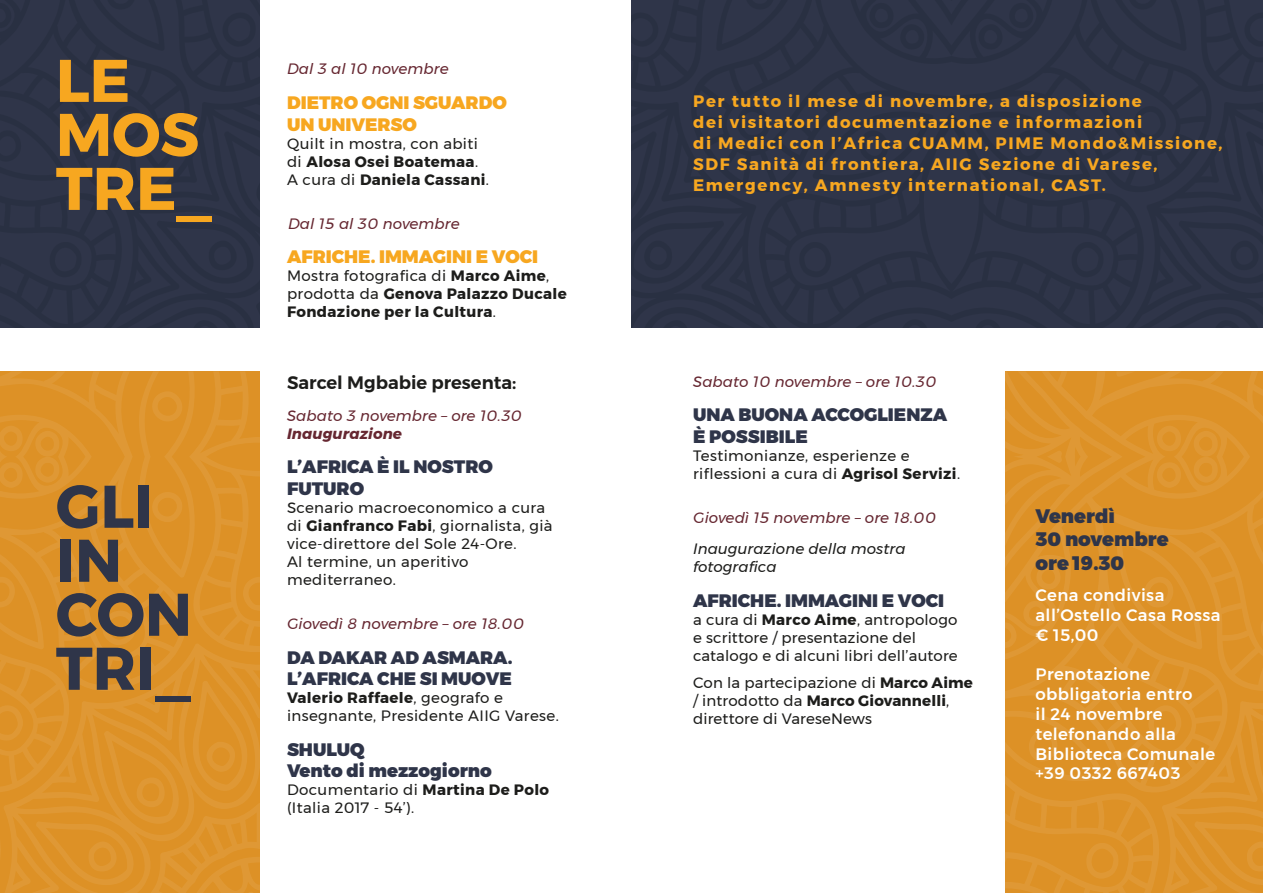
<style>
.page{position:relative;width:1263px;height:893px;background:#fff}
.page>*{position:absolute;margin:0;border:0;box-sizing:border-box;transform-origin:0 0}
.t1{font:700 60px/54px "Montserrat";color:#2f3549}
.t2{font:700 60px/54px "Montserrat";color:#f7a720}
.t3{font:900 19.5px/23.4px "Montserrat";color:#2f3549}
.t4{font:900 18px/21.6px "Montserrat";color:#2f3549}
.t5{font:900 18px/21.6px "Montserrat";color:#f7a720}
.t6{font:600 18px "Montserrat";color:#1d1d1b}
.t7{font:700 16.5px/21px "Montserrat";letter-spacing:.1em;color:#f7a720}
.t8{font:500 16.5px/19.8px "Montserrat";letter-spacing:.025em;color:#fff}
.t9{font:15px/18px "Montserrat";letter-spacing:.025em;color:#1d1d1b}
.t10{font:italic 15px "Montserrat";letter-spacing:.005em;color:#662731}
.t11{font:700 15px/18px "Montserrat";letter-spacing:.025em;color:#1d1d1b}
.t12{font:italic 15px/18px "Montserrat";letter-spacing:.005em;color:#1d1d1b}
.t13{font:italic 700 15px "Montserrat";letter-spacing:.005em;color:#662731}
.s1{font-weight:700}
.s2{font-weight:400}
</style>
<div class="page">
<svg style="left:0;top:652px;width:260px;height:241px;background:#dd932b"></svg>
<svg style="left:36px;top:681px;width:224px;height:212px;background:#dd932b"></svg>
<svg style="left:187px;top:372px;width:73px;height:280px;background:#dd932a"></svg>
<svg style="left:0;top:372px;width:187px;height:420px;background:#dd932a"></svg>
<svg style="left:1005px;top:792px;width:258px;height:101px;background:#dd932b"></svg>
<svg style="left:1005px;top:372px;width:258px;height:420px;background:#dd932a"></svg>
<div style="left:631px;top:0;width:632px;height:327px;background:#2f3549"></div>
<div style="left:0;top:196px;width:260px;height:131px;background:#2f3549"></div>
<div style="left:0;top:0;width:260px;height:196px;background:#2f3549"></div>
<h1 class="t2" style="left:56px;top:54px;width:157px">LE<br>MOS<br>TRE_</h1>
<h1 class="t1" style="left:56px;top:480px;width:138px">GLI<br>IN<br>CON<br>TRI_</h1>
<p class="t10" style="left:287px;top:58px;width:163px">Dal 3 al 10 novembre</p>
<p class="t5" style="left:287px;top:92px;width:221px">DIETRO OGNI SGUARDO<br>UN UNIVERSO</p>
<p class="t9" style="left:287px;top:134px;width:203px">Quilt in mostra, con abiti di <span class="s1">Alosa Osei Boatemaa</span>.<br>A cura di <span class="s1">Daniela Cassani</span>.</p>
<p class="t10" style="left:288px;top:212px;width:173px">Dal 15 al 30 novembre</p>
<p class="t5" style="left:287px;top:246px;width:253px">AFRICHE. IMMAGINI E VOCI</p>
<p class="t11" style="left:287px;top:267px;width:281px"><span class="s2">Mostra fotografica di</span> Marco Aime<span class="s2">, prodotta da</span> Genova Palazzo Ducale<br>Fondazione per la Cultura<span class="s2">.</span></p>
<p class="t6" style="left:287px;top:369px;width:231px">Sarcel Mgbabie presenta:</p>
<p class="t10" style="left:287px;top:404px;width:237px">Sabato 3 novembre – ore 10.30</p>
<p class="t13" style="left:287px;top:422px;width:117px">Inaugurazione</p>
<p class="t4" style="left:287px;top:456px;width:207px">L’AFRICA È IL NOSTRO<br>FUTURO</p>
<p class="t9" style="left:287px;top:499px;width:267px">Scenario macroeconomico a cura di <span class="s1">Gianfranco Fabi</span>, giornalista, già vice-direttore del Sole 24-Ore.<br>Al termine, un aperitivo mediterraneo.</p>
<p class="t10" style="left:287px;top:613px;width:239px">Giovedì 8 novembre – ore 18.00</p>
<p class="t4" style="left:287px;top:647px;width:227px">DA DAKAR AD ASMARA.<br>L’AFRICA CHE SI MUOVE</p>
<p class="t9" style="left:287px;top:689px;width:273px"><span class="s1">Valerio Raffaele</span>, geografo e insegnante, Presidente AIIG Varese.</p>
<p class="t4" style="left:287px;top:739px;width:206px">SHULUQ<br>Vento di mezzogiorno</p>
<p class="t9" style="left:287px;top:781px;width:264px">Documentario di <span class="s1">Martina De Polo </span>(Italia 2017 - 54’).</p>
<p class="t7" style="left:693px;top:91px;width:531px">Per tutto il mese di novembre, a disposizione<br>dei visitatori documentazione e informazioni<br>di Medici con l’Africa CUAMM, PIME Mondo&amp;Missione, SDF Sanità di frontiera, AIIG Sezione di Varese, Emergency, Amnesty international, CAST.</p>
<p class="t10" style="left:693px;top:370px;width:245px">Sabato 10 novembre – ore 10.30</p>
<p class="t4" style="left:693px;top:404px;width:255px">UNA BUONA ACCOGLIENZA<br>È POSSIBILE</p>
<p class="t9" style="left:693px;top:446px;width:268px">Testimonianze, esperienze e riflessioni a cura di <span class="s1">Agrisol Servizi</span>.</p>
<p class="t10" style="left:693px;top:506px;width:245px">Giovedì 15 novembre – ore 18.00</p>
<p class="t12" style="left:693px;top:540px;width:214px">Inaugurazione della mostra fotografica</p>
<p class="t4" style="left:693px;top:590px;width:253px">AFRICHE. IMMAGINI E VOCI</p>
<p class="t9" style="left:693px;top:610px;width:266px">a cura di <span class="s1">Marco Aime</span>, antropologo e scrittore / presentazione del catalogo e di alcuni libri dell’autore</p>
<p class="t9" style="left:693px;top:673px;width:281px">Con la partecipazione di <span class="s1">Marco Aime </span>/ introdotto da <span class="s1">Marco Giovannelli</span>, direttore di VareseNews</p>
<h2 class="t3" style="left:1035px;top:505px;width:135px">Venerdì<br>30 novembre ore 19.30</h2>
<p class="t8" style="left:1035px;top:585px;width:187px">Cena condivisa all’Ostello Casa Rossa € 15,00</p>
<p class="t8" style="left:1035px;top:664px;width:181px">Prenotazione obbligatoria entro<br>il 24 novembre telefonando alla<br>Biblioteca Comunale +39 0332 667403</p>
</div>
